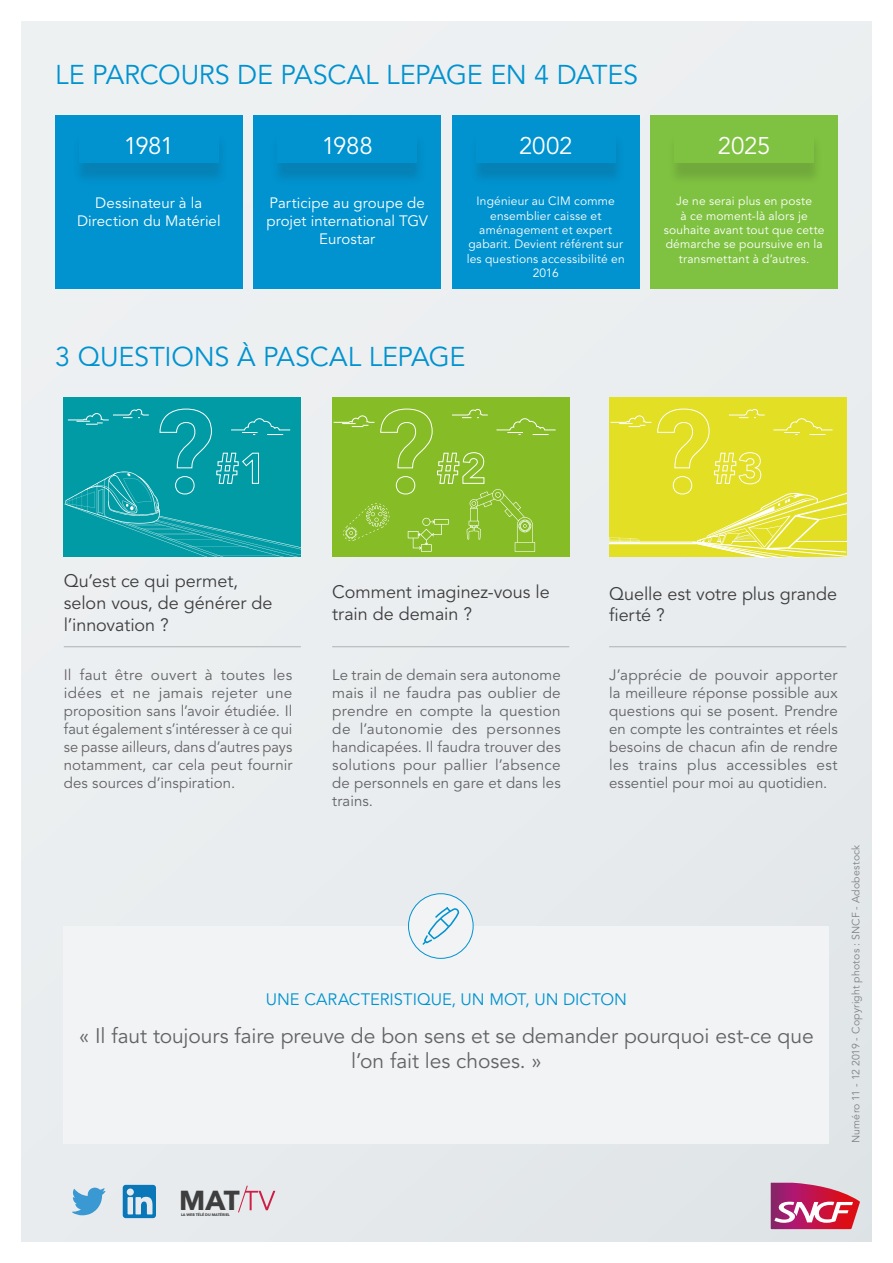
<style>
.page{position:relative;width:893px;height:1263px;background:#fff}
.page>*{position:absolute;margin:0;border:0;box-sizing:border-box;transform-origin:0 0}
.t1{font:700 27.45px "Avenir Next";color:#3e3e3f}
.t2{font:27px "Avenir LT Std";letter-spacing:-.01em;color:#0093d0}
.t3{font:24px "Avenir LT Std";letter-spacing:-.015em;color:#fff}
.t4{font:21px/25.2px "Avenir LT Std";color:#636366;text-align:center}
.t5{font:18px/21.6px "Avenir LT Std";letter-spacing:-.005em;color:#3e3e3f}
.t6{font:16.5px "Avenir LT Std";color:#0093d0}
.t7{font:15px/18px "Avenir LT Std";letter-spacing:.01em;color:#636366;text-align:justify}
.t8{font:15px/18px "Avenir LT Std";letter-spacing:.005em;color:#fff;text-align:center}
.t9{font:12px/14.4px "Avenir LT Std";letter-spacing:.015em;color:#fff;text-align:center}
.t10{font:10.5px "Avenir LT Std";letter-spacing:.02em;color:#808285}
.t11{font:700 3.75px "Avenir Next";color:#3e3e3f}
</style>
<div class="page">
<div style="left:21px;top:21px;width:851px;height:1221px;background:#eaedef"></div>
<svg style="left:771px;top:1183px;width:89px;height:46px"></svg>
<div style="left:55px;top:115px;width:187px;height:174px;background:#0093d0"></div>
<div style="left:64px;top:926px;width:765px;height:217px;background:#f2f3f4"></div>
<div style="left:254px;top:115px;width:187px;height:174px;background:#0093d0"></div>
<div style="left:452px;top:115px;width:187px;height:174px;background:#0093d0"></div>
<div style="left:651px;top:115px;width:187px;height:174px;background:#7fc241"></div>
<div style="left:72px;top:133px;width:156px;height:52px;background:#231f20;opacity:.15"></div>
<div style="left:79px;top:127px;width:140px;height:35px;background:#0093d0"></div>
<div style="left:271px;top:133px;width:156px;height:52px;background:#231f20;opacity:.15"></div>
<div style="left:278px;top:127px;width:139px;height:35px;background:#0093d0"></div>
<div style="left:469px;top:133px;width:156px;height:52px;background:#231f20;opacity:.15"></div>
<div style="left:476px;top:127px;width:139px;height:35px;background:#0093d0"></div>
<div style="left:667px;top:133px;width:156px;height:52px;background:#231f20;opacity:.15"></div>
<div style="left:674px;top:127px;width:140px;height:35px;background:#7fc241"></div>
<hr style="left:64px;top:646px;width:237px;height:1px;background:#adb1b1">
<hr style="left:332px;top:646px;width:237px;height:1px;background:#adb1b1">
<hr style="left:609px;top:646px;width:237px;height:1px;background:#adb1b1">
<div style="left:64px;top:397px;width:237px;height:160px;background:#009ba4"></div>
<svg style="left:64px;top:408px;width:237px;height:149px"></svg>
<div style="left:332px;top:397px;width:237px;height:160px;background:#86bc25"></div>
<svg style="left:333px;top:408px;width:223px;height:144px"></svg>
<div style="left:609px;top:397px;width:237px;height:160px;background:#e2df24"></div>
<svg style="left:609px;top:408px;width:237px;height:149px"></svg>
<div style="left:408px;top:894px;width:65px;height:64px;background:#f2f3f4;border-radius:50%"></div>
<div style="left:408px;top:893px;width:65px;height:66px;border:1px solid #0093d0;border-radius:50%"></div>
<svg style="left:422px;top:907px;width:38px;height:38px"></svg>
<svg style="left:72px;top:1188px;width:33px;height:27px"></svg>
<svg style="left:123px;top:1185px;width:33px;height:33px"></svg>
<svg style="left:238px;top:1185px;width:37px;height:28px"></svg>
<p class="t2" style="left:55px;top:59px;width:584px">LE PARCOURS DE PASCAL LEPAGE EN 4 DATES</p>
<p class="t3" style="left:124px;top:131px;width:52px">1981</p>
<p class="t3" style="left:322px;top:131px;width:53px">1988</p>
<p class="t3" style="left:519px;top:131px;width:55px">2002</p>
<p class="t3" style="left:718px;top:131px;width:54px">2025</p>
<p class="t8" style="left:77px;top:194px;width:145px">Dessinateur à la<br>Direction du Matériel</p>
<p class="t8" style="left:266px;top:194px;width:163px">Participe au groupe de projet international TGV<br>Eurostar</p>
<p class="t9" style="left:467px;top:194px;width:160px">Ingénieur au CIM comme ensemblier caisse et aménagement et expert gabarit. Devient référent sur les questions accessibilité en<br>2016</p>
<p class="t9" style="left:664px;top:194px;width:162px">Je ne serai plus en poste<br>à ce moment-là alors je souhaite avant tout que cette démarche se poursuive en la transmettant à d’autres.</p>
<p class="t2" style="left:55px;top:341px;width:412px">3 QUESTIONS À PASCAL LEPAGE</p>
<p class="t5" style="left:64px;top:571px;width:210px">Qu’est ce qui permet, selon vous, de générer de l’innovation ?</p>
<p class="t5" style="left:332px;top:582px;width:219px">Comment imaginez-vous le train de demain ?</p>
<p class="t5" style="left:609px;top:583px;width:230px">Quelle est votre plus grande fierté ?</p>
<p class="t7" style="left:64px;top:666px;width:230px">Il faut être ouvert à toutes les idées et ne jamais rejeter une proposition sans l’avoir étudiée. Il faut également s’intéresser à ce qui se passe ailleurs, dans d’autres pays notamment, car cela peut fournir des sources d’inspiration.</p>
<p class="t7" style="left:332px;top:666px;width:230px">Le train de demain sera autonome mais il ne faudra pas oublier de prendre en compte la question de l’autonomie des personnes handicapées. Il faudra trouver des solutions pour pallier l’absence de personnels en gare et dans les trains.</p>
<p class="t7" style="left:609px;top:666px;width:230px">J’apprécie de pouvoir apporter la meilleure réponse possible aux questions qui se posent. Prendre en compte les contraintes et réels besoins de chacun afin de rendre les trains plus accessibles est essentiel pour moi au quotidien.</p>
<p class="t6" style="left:266px;top:990px;width:363px">UNE CARACTERISTIQUE, UN MOT, UN DICTON</p>
<p class="t4" style="left:79px;top:1024px;width:736px">« Il faut toujours faire preuve de bon sens et se demander pourquoi est-ce que l’on fait les choses. »</p>
<p class="t10" style="left:850px;top:1143px;width:300px;rotate:-90deg">Numéro 11 - 12 2019 - Copyright photos : SNCF - Adobestock</p>
<p class="t1" style="left:179px;top:1176px;width:62px">MAT</p>
<p class="t11" style="left:181px;top:1212px;width:50px">LA WEB TÉLÉ DU MATÉRIEL</p>
</div>
